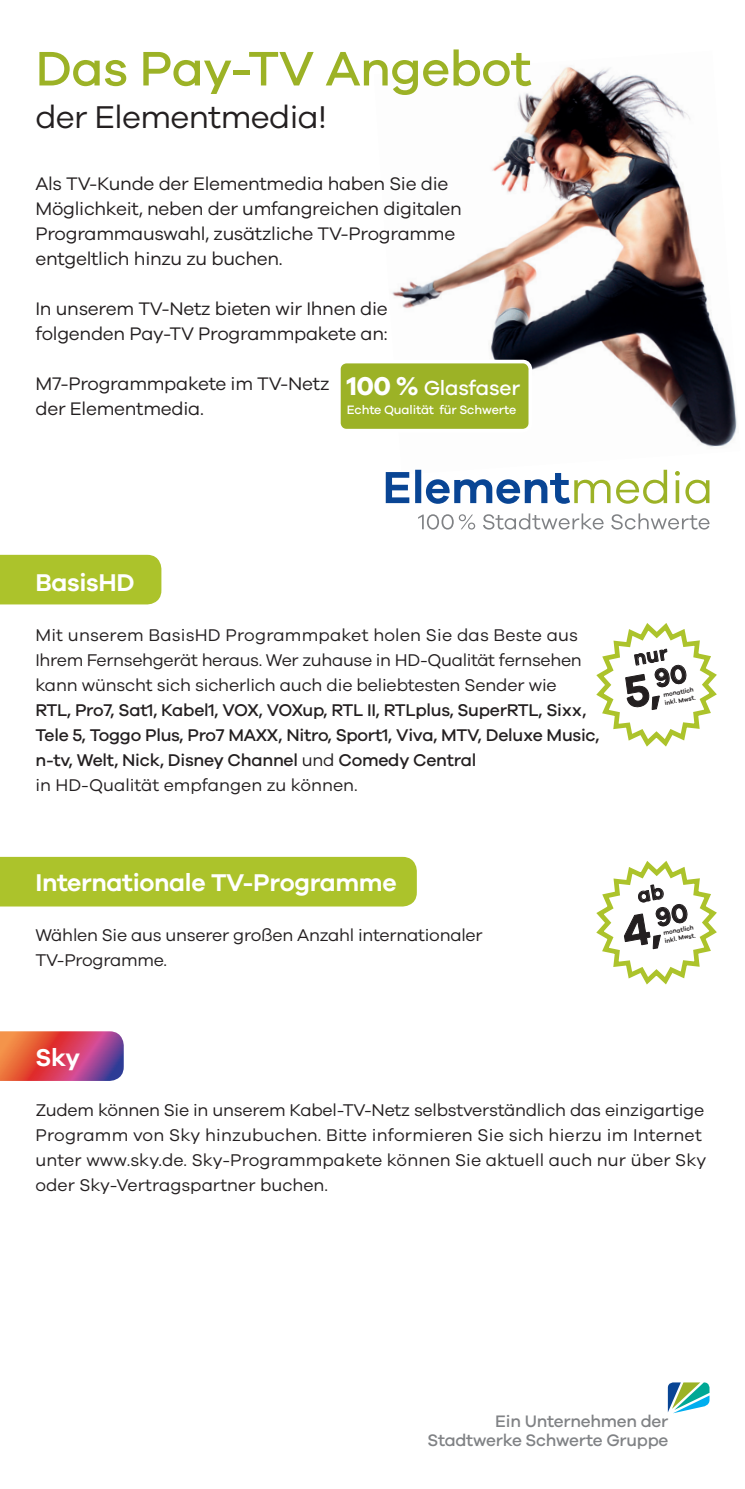
<style>
.page{position:relative;width:745px;height:1489px;background:#fff}
.page>*{position:absolute;margin:0;border:0;box-sizing:border-box;transform-origin:0 0}
.t1{font:500 50px "Galano Grotesque";letter-spacing:-.01em;color:#9cb226}
.t2{font:600 45px "Galano Grotesque";color:#231f20}
.t3{font:32.5px "Galano Grotesque";letter-spacing:-.02em;color:#231f20}
.t4{font:600 25px "Galano Grotesque";letter-spacing:-.015em;color:#fff}
.t5{font:500 21px "Galano Grotesque";letter-spacing:-.01em;color:#fff}
.t6{font:18.75px/25px "Galano Grotesque";letter-spacing:-.015em;color:#231f20}
.t7{font:17.5px/25px "Galano Grotesque";letter-spacing:-.01em;color:#231f20}
.t8{font:500 17.5px/25px "Galano Grotesque";letter-spacing:-.015em;color:#231f20}
.t9{font:500 17.25px/19.8px "Galano Grotesque";letter-spacing:-.015em;color:#808285;text-align:right}
.t10{font:500 12.5px "Galano Grotesque";letter-spacing:-.01em;color:#fff}
.t11{font:600 6.25px/8px "Galano Grotesque";color:#231f20}
.s1{font-weight:700;font-size:26.5px}
.s2{font-weight:400}
</style>
<div class="page">
<div style="left:0;top:856px;width:416px;height:50px;background:#acc32b"></div>
<img style="left:392px;top:67px;width:345px;height:380px">
<div style="left:0;top:555px;width:161px;height:49px;background:#acc32b"></div>
<svg style="left:0;top:1031px;width:124px;height:49px;background:#c95162"></svg>
<svg style="left:385px;top:469px;width:324px;height:35px"></svg>
<svg style="left:418px;top:513px;width:291px;height:16px"></svg>
<svg style="left:667px;top:1382px;width:42px;height:31px"></svg>
<div style="left:338px;top:361px;width:192px;height:69px;background:#9cb226;border-radius:8px"></div>
<div style="left:337px;top:360px;width:195px;height:72px;border:4px solid #fff;border-radius:8px"></div>
<svg style="left:596px;top:623px;width:121px;height:124px"></svg>
<svg style="left:596px;top:861px;width:121px;height:124px"></svg>
<h1 class="t1" style="left:35px;top:39px;width:497px">Das Pay-TV Angebot</h1>
<h3 class="t3" style="left:35px;top:98px;width:293px">der Elementmedia!</h3>
<p class="t6" style="left:35px;top:171px;width:427px">Als TV-Kunde der Elementmedia haben Sie die Möglichkeit, neben der umfangreichen digitalen Programmauswahl, zusätzliche TV-Programme entgeltlich hinzu zu buchen.</p>
<p class="t6" style="left:35px;top:296px;width:353px">In unserem TV-Netz bieten wir Ihnen die folgenden Pay-TV Programmpakete an:</p>
<p class="t6" style="left:35px;top:371px;width:295px">M7-Programmpakete im TV-Netz der Elementmedia.</p>
<p class="t5" style="left:346px;top:375px;width:175px"><span class="s1">100 %</span> Glasfaser</p>
<p class="t10" style="left:346px;top:402px;width:171px">Echte Qualität für Schwerte</p>
<h3 class="t4" style="left:35px;top:567px;width:100px">BasisHD</h3>
<p class="t7" style="left:35px;top:621px;width:547px">Mit unserem BasisHD Programmpaket holen Sie das Beste aus<br>Ihrem Fernsehgerät heraus. Wer zuhause in HD-Qualität fernsehen kann wünscht sich sicherlich auch die beliebtesten Sender wie</p>
<p class="t8" style="left:35px;top:696px;width:565px">RTL, Pro7, Sat1, Kabel1, VOX, VOXup, RTL II, RTLplus, SuperRTL, Sixx, Tele 5, Toggo Plus, Pro7 MAXX, Nitro, Sport1, Viva, MTV, Deluxe Music, n-tv, Welt, Nick, Disney Channel <span class="s2">und</span> Comedy Central<br><span class="s2">in HD-Qualität empfangen zu können.</span></p>
<h2 class="t2" style="left:619px;top:666px;width:66px;rotate:-10deg">5,<sup>90</sup></h2>
<p class="t11" style="left:662px;top:690px;width:33px;rotate:-10deg">monatlich inkl. Mwst.</p>
<h3 class="t4" style="left:35px;top:867px;width:362px">Internationale TV-Programme</h3>
<p class="t7" style="left:35px;top:921px;width:448px">Wählen Sie aus unserer großen Anzahl internationaler<br>TV-Programme.</p>
<h2 class="t2" style="left:617px;top:905px;width:69px;rotate:-10deg">4,<sup>90</sup></h2>
<p class="t11" style="left:662px;top:928px;width:33px;rotate:-10deg">monatlich inkl. Mwst.</p>
<h3 class="t4" style="left:35px;top:1042px;width:46px">Sky</h3>
<p class="t7" style="left:35px;top:1096px;width:672px">Zudem können Sie in unserem Kabel-TV-Netz selbstverständlich das einzigartige Programm von Sky hinzubuchen. Bitte informieren Sie sich hierzu im Internet unter www.sky.de. Sky-Programmpakete können Sie aktuell auch nur über Sky oder Sky-Vertragspartner buchen.</p>
<p class="t9" style="left:427px;top:1410px;width:242px">Ein Unternehmen der<br>Stadtwerke Schwerte Gruppe</p>
</div>
